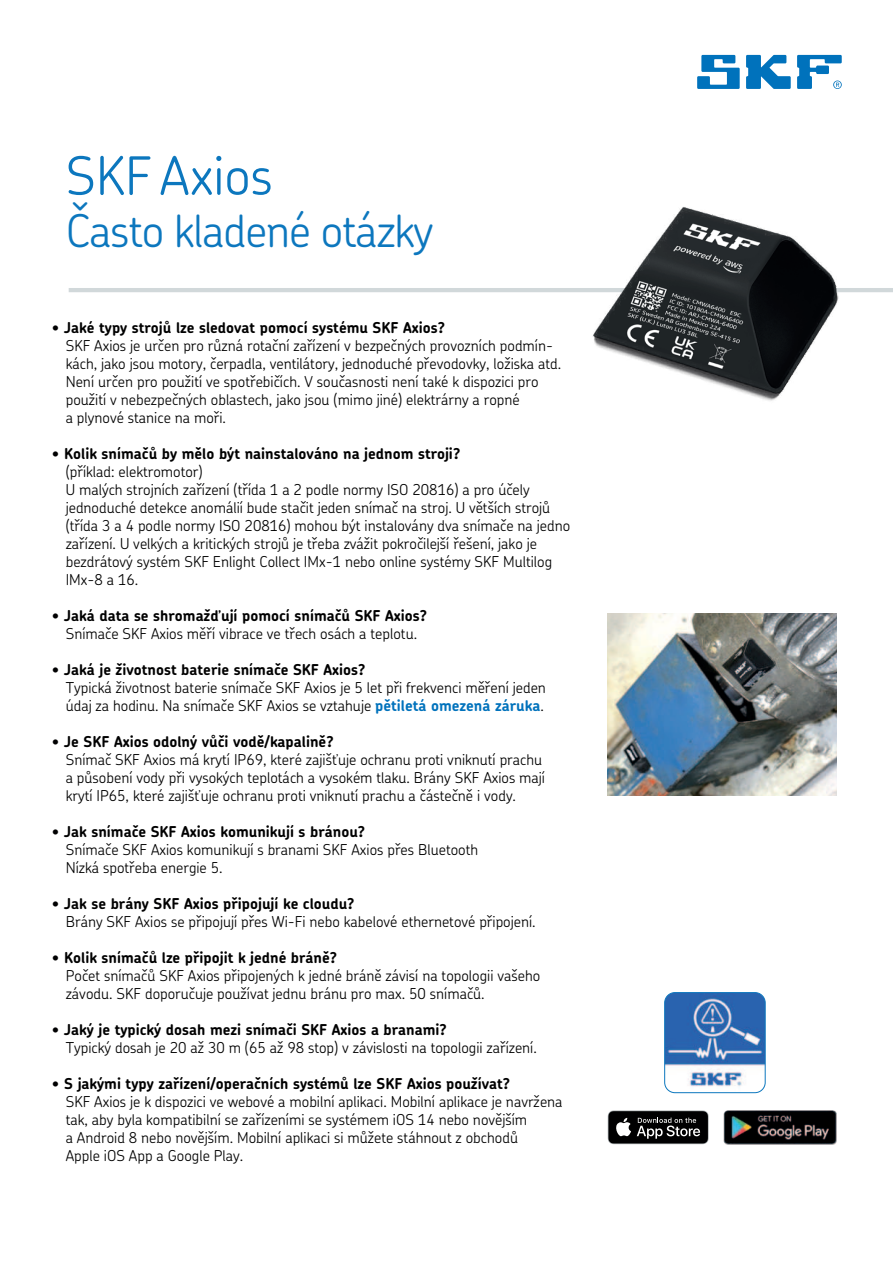
<style>
.page{position:relative;width:893px;height:1263px;background:#fff}
.page>*{position:absolute;margin:0;border:0;box-sizing:border-box;transform-origin:0 0}
.t1{font:300 52.5px "SKF Chevin OT";color:#0c77be}
.t2{font:300 45px "SKF Chevin OT";letter-spacing:-.02em;color:#0c77be}
.t3{font:300 15px/18px "SKF Chevin OT";color:#000001}
.t4{font:700 15px "SKF Chevin OT";color:#000001}
.s1{font-weight:700;color:#0072bc}
</style>
<div class="page">
<hr style="left:69px;top:288px;width:824px;height:4px;background:#d1d8da">
<svg style="left:608px;top:1110px;width:101px;height:34px;background:#343435"></svg>
<img style="left:723px;top:1110px;width:113px;height:34px">
<img style="left:586px;top:207px;width:267px;height:194px">
<img style="left:608px;top:613px;width:228px;height:182px">
<img style="left:665px;top:994px;width:99px;height:99px">
<div style="left:664px;top:992px;width:102px;height:101px;border:1px solid #0c77be;border-radius:10px"></div>
<svg style="left:697px;top:55px;width:43px;height:34px"></svg>
<svg style="left:746px;top:55px;width:45px;height:34px"></svg>
<svg style="left:797px;top:55px;width:45px;height:34px"></svg>
<h1 class="t1" style="left:66px;top:142px;width:209px">SKF Axios</h1>
<h2 class="t2" style="left:66px;top:202px;width:369px">Často kladené otázky</h2>
<p class="t4" style="left:52px;top:320px;width:394px">• Jaké typy strojů lze sledovat pomocí systému SKF Axios?</p>
<p class="t3" style="left:66px;top:335px;width:497px">SKF Axios je určen pro různá rotační zařízení v bezpečných provozních podmín&shy;kách, jako jsou motory, čerpadla, ventilátory, jednoduché převodovky, ložiska atd.<br>Není určen pro použití ve spotřebičích. V současnosti není také k dispozici pro použití v nebezpečných oblastech, jako jsou (mimo jiné) elektrárny a ropné<br>a plynové stanice na moři.</p>
<p class="t4" style="left:52px;top:446px;width:410px">• Kolik snímačů by mělo být nainstalováno na jednom stroji?</p>
<p class="t3" style="left:66px;top:461px;width:506px">(příklad: elektromotor)<br>U malých strojních zařízení (třída 1 a 2 podle normy ISO 20816) a pro účely jednoduché detekce anomálií bude stačit jeden snímač na stroj. U větších strojů (třída 3 a 4 podle normy ISO 20816) mohou být instalovány dva snímače na jedno zařízení. U velkých a kritických strojů je třeba zvážit pokročilejší řešení, jako je bezdrátový systém SKF Enlight Collect IMx-1 nebo online systémy SKF Multilog IMx-8 a 16.</p>
<p class="t4" style="left:52px;top:608px;width:376px">• Jaká data se shromažďují pomocí snímačů SKF Axios?</p>
<p class="t3" style="left:66px;top:623px;width:353px">Snímače SKF Axios měří vibrace ve třech osách a teplotu.</p>
<p class="t4" style="left:52px;top:662px;width:315px">• Jaká je životnost baterie snímače SKF Axios?</p>
<p class="t3" style="left:66px;top:677px;width:482px">Typická životnost baterie snímače SKF Axios je 5 let při frekvenci měření jeden údaj za hodinu. Na snímače SKF Axios se vztahuje <span class="s1">pětiletá omezená záruka</span>.</p>
<p class="t4" style="left:52px;top:734px;width:283px">• Je SKF Axios odolný vůči vodě/kapalině?</p>
<p class="t3" style="left:66px;top:749px;width:481px">Snímač SKF Axios má krytí IP69, které zajišťuje ochranu proti vniknutí prachu a působení vody při vysokých teplotách a vysokém tlaku. Brány SKF Axios mají krytí IP65, které zajišťuje ochranu proti vniknutí prachu a částečně i vody.</p>
<p class="t4" style="left:52px;top:824px;width:315px">• Jak snímače SKF Axios komunikují s bránou?</p>
<p class="t3" style="left:66px;top:839px;width:414px">Snímače SKF Axios komunikují s branami SKF Axios přes Bluetooth<br>Nízká spotřeba energie 5.</p>
<p class="t4" style="left:52px;top:896px;width:304px">• Jak se brány SKF Axios připojují ke cloudu?</p>
<p class="t3" style="left:66px;top:911px;width:471px">Brány SKF Axios se připojují přes Wi-Fi nebo kabelové ethernetové připojení.</p>
<p class="t4" style="left:52px;top:950px;width:287px">• Kolik snímačů lze připojit k jedné bráně?</p>
<p class="t3" style="left:66px;top:965px;width:476px">Počet snímačů SKF Axios připojených k jedné bráně závisí na topologii vašeho závodu. SKF doporučuje používat jednu bránu pro max. 50 snímačů.</p>
<p class="t4" style="left:52px;top:1022px;width:396px">• Jaký je typický dosah mezi snímači SKF Axios a branami?</p>
<p class="t3" style="left:66px;top:1037px;width:473px">Typický dosah je 20 až 30 m (65 až 98 stop) v závislosti na topologii zařízení.</p>
<p class="t4" style="left:52px;top:1076px;width:460px">• S jakými typy zařízení/operačních systémů lze SKF Axios používat?</p>
<p class="t3" style="left:66px;top:1091px;width:498px">SKF Axios je k dispozici ve webové a mobilní aplikaci. Mobilní aplikace je navržena tak, aby byla kompatibilní se zařízeními se systémem iOS 14 nebo novějším<br>a Android 8 nebo novějším. Mobilní aplikaci si můžete stáhnout z obchodů<br>Apple iOS App a Google Play.</p>
</div>
